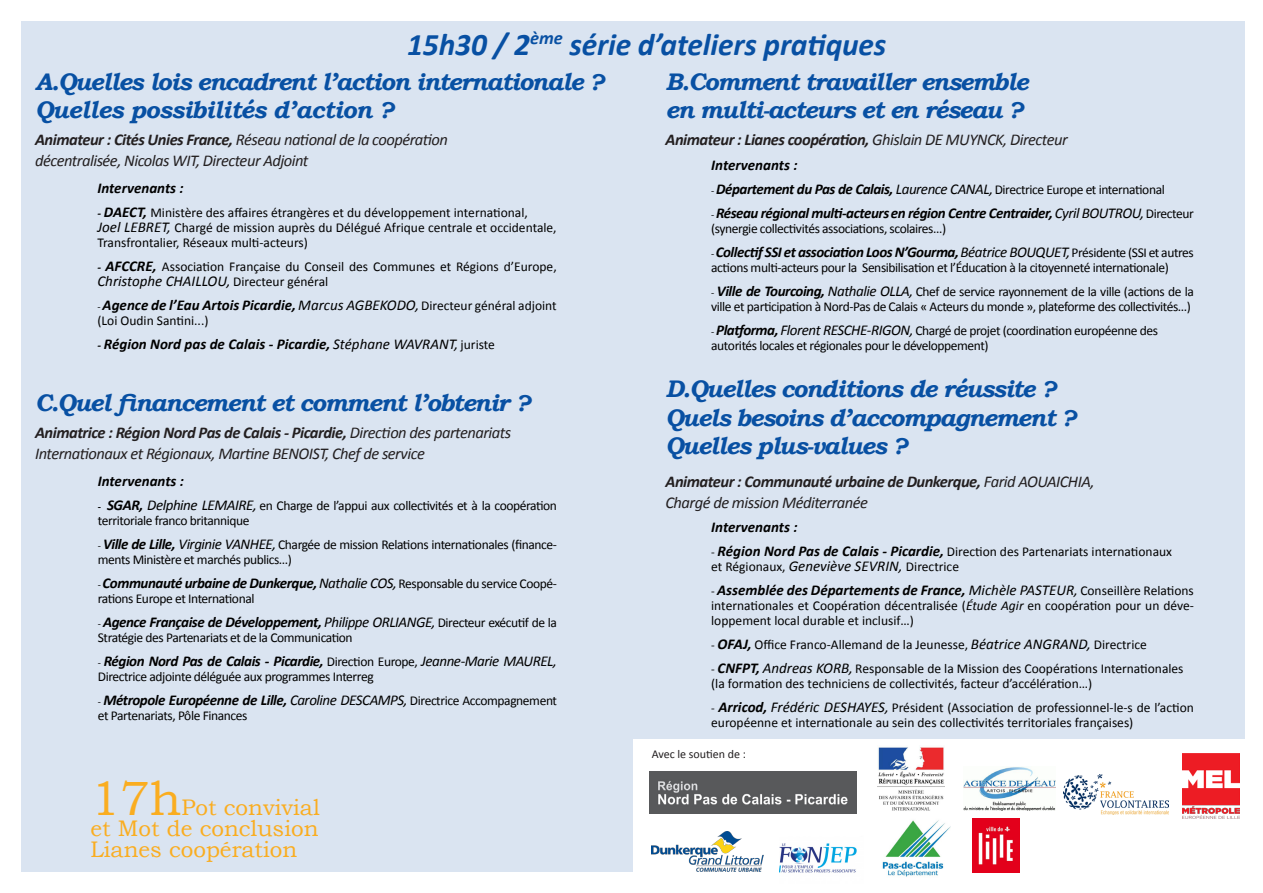
<style>
.page{position:relative;width:1263px;height:893px;background:#fff}
.page>*{position:absolute;margin:0;border:0;box-sizing:border-box;transform-origin:0 0}
.t1{font:italic 700 31.5px "Calibri";letter-spacing:-.005em;color:#0850a3}
.t2{font:italic 700 24px "Bookman Old Style";letter-spacing:-.05em;color:#0850a3}
.t3{font:italic 700 24px "Bookman Old Style";letter-spacing:-.03em;color:#0850a3}
.t4{font:22.5px/21px "Bookman Old Style";color:#faad20}
.t5{font:italic 16.5px "Calibri";letter-spacing:-.03em;color:#231f20}
.t6{font:italic 700 16.5px "Calibri";letter-spacing:-.03em;color:#231f20}
.t7{font:italic 700 15px "Calibri";letter-spacing:-.03em;color:#000}
.t8{font:italic 700 15px "Calibri";color:#000}
.t9{font:italic 15px "Calibri";color:#000}
.t10{font:13.5px/15px "Calibri";letter-spacing:-.025em;color:#000}
.t11{font:13.5px/15px "Calibri";color:#000}
.t12{font:12px "Calibri";color:#231f20}
.s1{font-weight:700}
.s2{font-weight:700;font-style:italic;font-size:12px}
.s3{font-weight:700;font-style:italic;font-size:15px}
.s4{font-style:italic;font-size:15px}
.s5{font-style:normal;font-size:13.5px}
.s6{font-weight:400;font-style:normal;font-size:10.5px}
.s7{font-weight:400}
.s8{font-weight:400;font-style:normal;font-size:13.5px}
.s9{font-size:12px}
.s10{font-size:10.5px}
.s11{font-weight:700;font-style:italic;font-size:10.5px}
.s12{font-size:48px}
.s13{font-weight:400;font-style:normal;font-size:12px}
.s14{font-style:italic}
</style>
<div class="page">
<div style="left:21px;top:21px;width:1223px;height:851px;background:#dae4f1"></div>
<div style="left:634px;top:739px;width:616px;height:150px;background:#fff"></div>
<img style="left:650px;top:772px;width:207px;height:41px">
<img style="left:877px;top:747px;width:68px;height:64px">
<img style="left:882px;top:820px;width:69px;height:57px">
<img style="left:1183px;top:753px;width:57px;height:65px">
<img style="left:972px;top:819px;width:47px;height:54px">
<img style="left:652px;top:831px;width:111px;height:41px">
<img style="left:779px;top:843px;width:78px;height:30px">
<img style="left:964px;top:767px;width:91px;height:43px">
<img style="left:1063px;top:774px;width:105px;height:40px">
<p class="t1" style="left:407px;top:22px;width:481px">15h30 / 2<sup>ème</sup> série d’ateliers pratiques</p>
<p class="t2" style="left:35px;top:64px;width:571px">A.Quelles lois encadrent l’action internationale ?</p>
<p class="t3" style="left:35px;top:92px;width:360px">Quelles possibilités d’action ?</p>
<p class="t5" style="left:35px;top:128px;width:414px"><span class="s1">Animateur : Cités Unies France,</span> Réseau national de la coopération</p>
<p class="t5" style="left:35px;top:149px;width:275px">décentralisée, Nicolas WIT, Directeur Adjoint</p>
<p class="t8" style="left:97px;top:177px;width:88px">Intervenants :</p>
<p class="t11" style="left:97px;top:204px;width:432px"><span class="s2">-</span> <span class="s3">DAECT,</span> Ministère des affaires étrangères et du développement international,</p>
<p class="t11" style="left:97px;top:219px;width:461px"><span class="s4">Joel LEBRET,</span> Chargé de mission auprès du Délégué Afrique centrale et occidentale,<br>Transfrontalier, Réseaux multi-acteurs)</p>
<p class="t11" style="left:97px;top:258px;width:461px"><span class="s2">-</span> <span class="s3">AFCCRE,</span> Association Française du Conseil des Communes et Régions d’Europe,</p>
<p class="t9" style="left:97px;top:270px;width:232px">Christophe CHAILLOU, <span class="s5">Directeur général</span></p>
<p class="t8" style="left:97px;top:294px;width:461px"><span class="s6">-</span> Agence de l’Eau Artois Picardie, <span class="s7">Marcus AGBEKODO,</span><span class="s8">Directeur général adjoint</span></p>
<p class="t11" style="left:97px;top:312px;width:113px">(Loi Oudin Santini...)</p>
<p class="t8" style="left:97px;top:333px;width:399px"><span class="s9">-</span> Région Nord pas de Calais - Picardie, <span class="s7">Stéphane WAVRANT,</span> <span class="s8">juriste</span></p>
<p class="t2" style="left:665px;top:64px;width:364px">B.Comment travailler ensemble</p>
<p class="t2" style="left:665px;top:92px;width:359px">en multi-acteurs et en réseau ?</p>
<p class="t6" style="left:665px;top:128px;width:404px">Animateur : Lianes coopération, <span class="s7">Ghislain DE MUYNCK, Directeur</span></p>
<p class="t8" style="left:711px;top:155px;width:88px">Intervenants :</p>
<p class="t10" style="left:711px;top:182px;width:455px"><span class="s10">-</span> <span class="s3">Département du Pas de Calais,</span> <span class="s4">Laurence CANAL,</span>Directrice Europe et international</p>
<p class="t7" style="left:711px;top:203px;width:484px"><span class="s6">-</span> Réseau régional multi-acteursen région Centre Centraider,<span class="s7">Cyril BOUTROU,</span><span class="s8">Directeur</span></p>
<p class="t10" style="left:711px;top:221px;width:236px">(synergie collectivités associations, scolaires…)</p>
<p class="t7" style="left:711px;top:242px;width:484px"><span class="s6">-</span> Collectif SSI et association Loos N’Gourma,<span class="s7">Béatrice BOUQUET,</span><span class="s8">Présidente (SSI et autres</span></p>
<p class="t10" style="left:711px;top:260px;width:459px">actions multi-acteurs pour la Sensibilisation et l’Éducation à la citoyenneté internationale)</p>
<p class="t10" style="left:711px;top:284px;width:484px"><span class="s10">-</span> <span class="s3">Ville de Tourcoing,</span> <span class="s4">Nathalie OLLA,</span> Chef de service rayonnement de la ville (actions de la ville et participation à Nord-Pas de Calais « Acteurs du monde », plateforme des collectivités...)</p>
<p class="t10" style="left:711px;top:323px;width:448px"><span class="s10">-</span> <span class="s3">Platforma,</span> <span class="s4">Florent RESCHE-RIGON,</span> Chargé de projet (coordination européenne des</p>
<p class="t10" style="left:711px;top:338px;width:279px">autorités locales et régionales pour le développement)</p>
<p class="t2" style="left:35px;top:385px;width:497px">C.Quel financement et comment l’obtenir ?</p>
<p class="t6" style="left:35px;top:421px;width:478px">Animatrice : Région Nord Pas de Calais - Picardie, <span class="s7">Direction des partenariats</span></p>
<p class="t5" style="left:35px;top:442px;width:391px">Internationaux et Régionaux, Martine BENOIST, Chef de service</p>
<p class="t8" style="left:98px;top:470px;width:88px">Intervenants :</p>
<p class="t10" style="left:98px;top:497px;width:461px"><span class="s11">-</span> <span class="s3">SGAR,</span> <span class="s4">Delphine LEMAIRE,</span> en Charge de l’appui aux collectivités et à la coopération territoriale franco britannique</p>
<p class="t10" style="left:98px;top:536px;width:461px"><span class="s10">-</span> <span class="s3">Ville de Lille,</span> <span class="s4">Virginie VANHEE,</span> Chargée de mission Relations internationales (finance&shy;ments Ministère et marchés publics...)</p>
<p class="t7" style="left:98px;top:572px;width:461px"><span class="s6">-</span> Communauté urbaine de Dunkerque,<span class="s7">Nathalie COS,</span> <span class="s8">Responsable du service Coopé-</span></p>
<p class="t10" style="left:98px;top:590px;width:158px">rations Europe et International</p>
<p class="t7" style="left:98px;top:611px;width:461px"><span class="s6">-</span> Agence Française de Développement, <span class="s7">Philippe ORLIANGE,</span> <span class="s8">Directeur exécutif de la</span></p>
<p class="t10" style="left:98px;top:629px;width:256px">Stratégie des Partenariats et de la Communication</p>
<p class="t7" style="left:98px;top:650px;width:461px"><span class="s6">-</span> Région Nord Pas de Calais - Picardie, <span class="s8">Direction Europe,</span> <span class="s7">Jeanne-Marie MAUREL,</span></p>
<p class="t10" style="left:98px;top:668px;width:277px">Directrice adjointe déléguée aux programmes Interreg</p>
<p class="t7" style="left:98px;top:689px;width:461px"><span class="s6">-</span> Métropole Européenne de Lille, <span class="s7">Caroline DESCAMPS,</span> <span class="s8">Directrice Accompagnement</span></p>
<p class="t10" style="left:98px;top:707px;width:151px">et Partenariats, Pôle Finances</p>
<p class="t4" style="left:90px;top:796px;width:231px"><span class="s12">17h</span>Pot convivial</p>
<p class="t4" style="left:90px;top:817px;width:230px">et Mot de conclusion<br>Lianes coopération</p>
<p class="t2" style="left:665px;top:371px;width:392px">D.Quelles conditions de réussite ?</p>
<p class="t2" style="left:665px;top:400px;width:412px">Quels besoins d’accompagnement ?</p>
<p class="t2" style="left:665px;top:428px;width:243px">Quelles plus-values ?</p>
<p class="t6" style="left:665px;top:470px;width:431px">Animateur : Communauté urbaine de Dunkerque, <span class="s7">Farid AOUAICHIA,</span></p>
<p class="t5" style="left:665px;top:491px;width:204px">Chargé de mission Méditerranée</p>
<p class="t8" style="left:711px;top:516px;width:88px">Intervenants :</p>
<p class="t11" style="left:711px;top:543px;width:462px"><span class="s9">-</span> <span class="s3">Région Nord Pas de Calais - Picardie,</span> Direction des Partenariats internationaux</p>
<p class="t11" style="left:711px;top:558px;width:249px">et Régionaux, <span class="s4">Geneviève SEVRIN,</span> Directrice</p>
<p class="t8" style="left:711px;top:579px;width:484px"><span class="s13">-</span> Assemblée des Départements de France, <span class="s7">Michèle PASTEUR,</span> <span class="s8">Conseillère Relations</span></p>
<p class="t11" style="left:711px;top:597px;width:484px">internationales et Coopération décentralisée (<span class="s14">Étude Agir</span> en coopération pour un déve&shy;loppement local durable et inclusif…)</p>
<p class="t11" style="left:711px;top:636px;width:437px"><span class="s9">-</span> <span class="s3">OFAJ,</span> Office Franco-Allemand de la Jeunesse, <span class="s4">Béatrice ANGRAND,</span> Directrice</p>
<p class="t11" style="left:711px;top:660px;width:474px"><span class="s9">-</span> <span class="s3">CNFPT,</span> <span class="s4">Andreas KORB,</span> Responsable de la Mission des Coopérations Internationales</p>
<p class="t11" style="left:711px;top:675px;width:382px">(la formation des techniciens de collectivités, facteur d’accélération…)</p>
<p class="t11" style="left:711px;top:699px;width:484px"><span class="s9">-</span> <span class="s3">Arricod,</span> <span class="s4">Frédéric DESHAYES,</span> Président (Association de professionnel-le-s de l’action européenne et internationale au sein des collectivités territoriales françaises)</p>
<p class="t12" style="left:652px;top:746px;width:96px">Avec le soutien de :</p>
</div>
